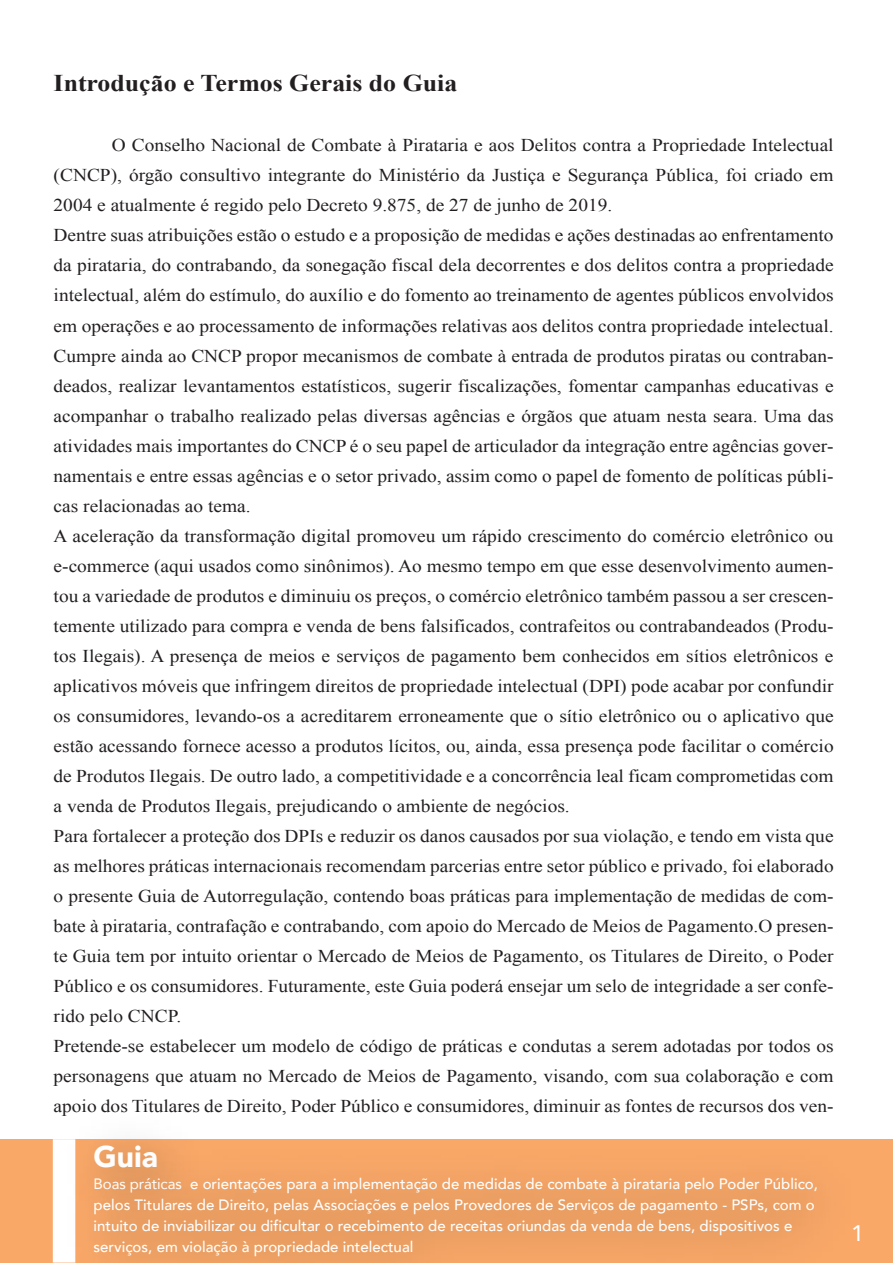
<style>
.page{position:relative;width:893px;height:1263px;background:#fff}
.page>*{position:absolute;margin:0;border:0;box-sizing:border-box;transform-origin:0 0}
.t1{font:900 30px "Avenir";color:#fff}
.t2{font:700 24px "Times New Roman";color:#231f20;scale:1.08 1}
.t3{font:22.5px "Avenir";color:#fff;scale:1.08 1}
.t4{font:18px/30px "Times New Roman";color:#231f20;scale:1.08 1}
.t5{font:500 15px/21px "Avenir";color:#fff}
.s1{font-weight:400}
</style>
<div class="page">
<div style="left:0;top:1139px;width:893px;height:123px;background:#f9a868"></div>
<img style="left:38px;top:1139px;width:855px;height:124px">
<h2 class="t2" style="left:54px;top:67px;width:375px">Introdução e Termos Gerais do Guia</h2>
<p class="t4" style="left:54px;top:130px;width:724px;text-indent:58px">O Conselho Nacional de Combate à Pirataria e aos Delitos contra a Propriedade Intelectual (CNCP), órgão consultivo integrante do Ministério da Justiça e Segurança Pública, foi criado em 2004 e atualmente é regido pelo Decreto 9.875, de 27 de junho de 2019.<br>Dentre suas atribuições estão o estudo e a proposição de medidas e ações destinadas ao enfrentamento da pirataria, do contrabando, da sonegação fiscal dela decorrentes e dos delitos contra a propriedade intelectual, além do estímulo, do auxílio e do fomento ao treinamento de agentes públicos envolvidos em operações e ao processamento de informações relativas aos delitos contra propriedade intelectual.<br>Cumpre ainda ao CNCP propor mecanismos de combate à entrada de produtos piratas ou contraban&shy;deados, realizar levantamentos estatísticos, sugerir fiscalizações, fomentar campanhas educativas e acompanhar o trabalho realizado pelas diversas agências e órgãos que atuam nesta seara. Uma das atividades mais importantes do CNCP é o seu papel de articulador da integração entre agências gover&shy;namentais e entre essas agências e o setor privado, assim como o papel de fomento de políticas públi&shy;cas relacionadas ao tema.<br>A aceleração da transformação digital promoveu um rápido crescimento do comércio eletrônico ou e-commerce (aqui usados como sinônimos). Ao mesmo tempo em que esse desenvolvimento aumen&shy;tou a variedade de produtos e diminuiu os preços, o comércio eletrônico também passou a ser crescen&shy;temente utilizado para compra e venda de bens falsificados, contrafeitos ou contrabandeados (Produ&shy;tos Ilegais). A presença de meios e serviços de pagamento bem conhecidos em sítios eletrônicos e aplicativos móveis que infringem direitos de propriedade intelectual (DPI) pode acabar por confundir os consumidores, levando-os a acreditarem erroneamente que o sítio eletrônico ou o aplicativo que estão acessando fornece acesso a produtos lícitos, ou, ainda, essa presença pode facilitar o comércio de Produtos Ilegais. De outro lado, a competitividade e a concorrência leal ficam comprometidas com a venda de Produtos Ilegais, prejudicando o ambiente de negócios.<br>Para fortalecer a proteção dos DPIs e reduzir os danos causados por sua violação, e tendo em vista que as melhores práticas internacionais recomendam parcerias entre setor público e privado, foi elaborado o presente Guia de Autorregulação, contendo boas práticas para implementação de medidas de com&shy;bate à pirataria, contrafação e contrabando, com apoio do Mercado de Meios de Pagamento.O presen&shy;te Guia tem por intuito orientar o Mercado de Meios de Pagamento, os Titulares de Direito, o Poder Público e os consumidores. Futuramente, este Guia poderá ensejar um selo de integridade a ser confe&shy;rido pelo CNCP.<br>Pretende-se estabelecer um modelo de código de práticas e condutas a serem adotadas por todos os personagens que atuam no Mercado de Meios de Pagamento, visando, com sua colaboração e com apoio dos Titulares de Direito, Poder Público e consumidores, diminuir as fontes de recursos dos ven-</p>
<h1 class="t1" style="left:94px;top:1131px;width:66px">Guia</h1>
<p class="t5" style="left:94px;top:1172px;width:726px"><span class="s1">Boas práticas</span> e orientações para a implementação de medidas de combate à pirataria pelo Poder Público, pelos Titulares de Direito, pelas Associações e pelos Provedores de Serviços de pagamento - PSPs, com o intuito de inviabilizar ou dificultar o recebimento de receitas oriundas da venda de bens, dispositivos e serviços, em violação à propriedade intelectual</p>
<p class="t3" style="left:851px;top:1215px;width:14px">1</p>
</div>
